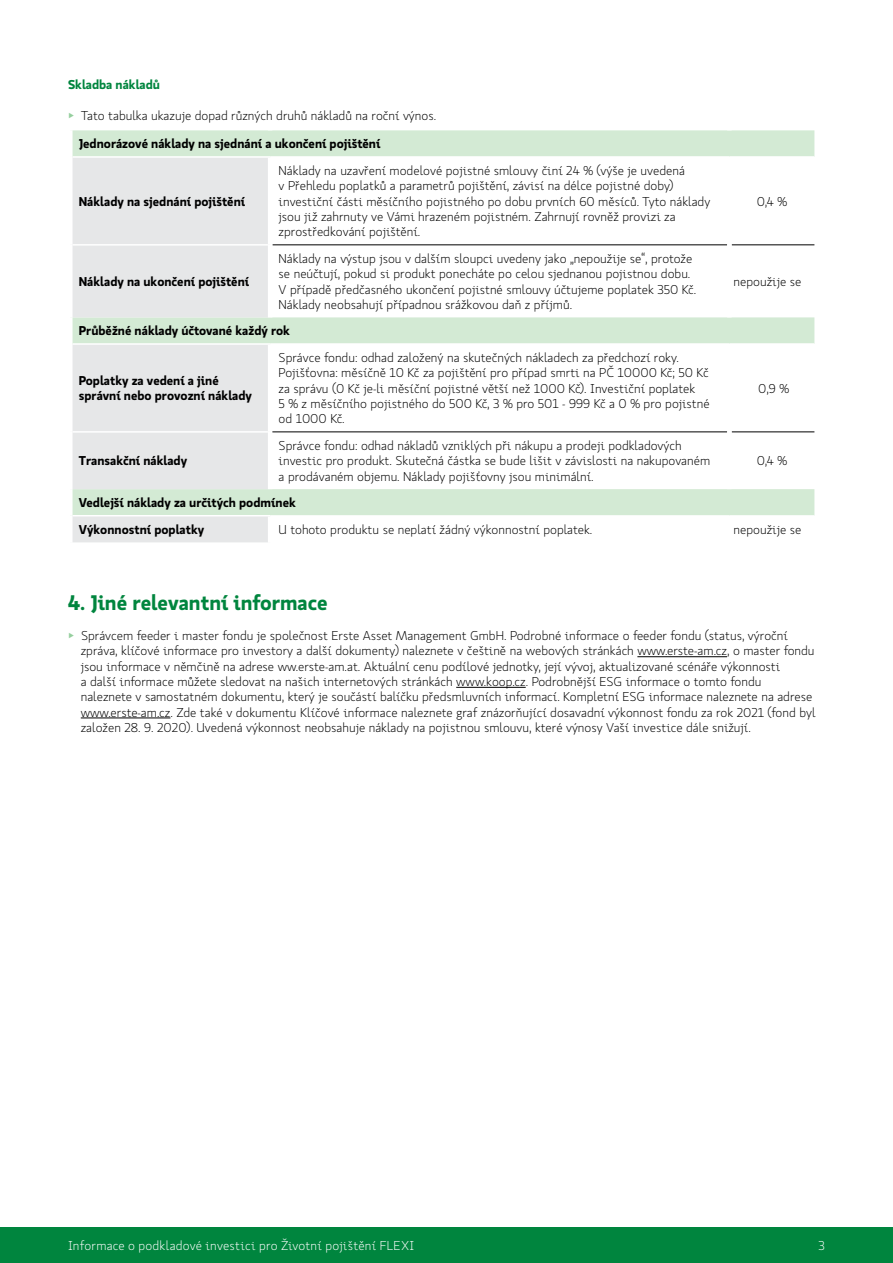
<style>
.page{position:relative;width:893px;height:1263px;background:#fff}
.page>*{position:absolute;margin:0;border:0;box-sizing:border-box;transform-origin:0 0}
.t1{font:700 21px "Koop Pro";color:#00853e}
.t2{font:300 12.75px/15.3px "Koop Pro";color:#000}
.t3{font:700 12.75px/15.3px "Koop Pro";color:#000}
.t4{font:300 12.75px "Koop Pro";letter-spacing:.015em;color:#fff}
.t5{font:700 12.75px "Koop Pro";color:#00853e}
.s1{color:#95cf9e}
</style>
<div class="page">
<div style="left:0;top:1227px;width:893px;height:36px;background:#00853e"></div>
<hr style="left:637px;top:656px;width:90px;height:1px;background:#000">
<hr style="left:456px;top:687px;width:70px;height:1px;background:#000">
<hr style="left:81px;top:718px;width:89px;height:1px;background:#000">
<svg style="left:73px;top:130px;width:741px;height:385px"></svg>
<svg style="left:73px;top:158px;width:197px;height:384px;background:#e3e7e5"></svg>
<hr style="left:272px;top:245px;width:455px;height:1px;background:#000">
<hr style="left:732px;top:245px;width:82px;height:1px;background:#000">
<hr style="left:268px;top:158px;width:4px;height:87px;background:#fff">
<div style="left:727px;top:158px;width:5px;height:87px;background:#fff"></div>
<hr style="left:268px;top:345px;width:4px;height:87px;background:#fff">
<hr style="left:268px;top:432px;width:4px;height:57px;background:#fff">
<hr style="left:268px;top:245px;width:4px;height:72px;background:#fff">
<div style="left:727px;top:245px;width:5px;height:72px;background:#fff"></div>
<hr style="left:268px;top:516px;width:4px;height:26px;background:#fff">
<hr style="left:73px;top:244px;width:195px;height:2px;background:#fff">
<hr style="left:73px;top:515px;width:197px;height:1px;background:#fff">
<hr style="left:73px;top:156px;width:197px;height:2px;background:#fff">
<hr style="left:270px;top:156px;width:459px;height:2px;background:#fff">
<hr style="left:729px;top:156px;width:85px;height:2px;background:#fff">
<hr style="left:73px;top:343px;width:197px;height:2px;background:#fff">
<hr style="left:270px;top:343px;width:459px;height:2px;background:#fff">
<hr style="left:729px;top:343px;width:85px;height:2px;background:#fff">
<hr style="left:73px;top:431px;width:195px;height:2px;background:#fff">
<hr style="left:272px;top:432px;width:455px;height:1px;background:#000">
<hr style="left:732px;top:432px;width:82px;height:1px;background:#000">
<div style="left:727px;top:345px;width:5px;height:87px;background:#fff"></div>
<div style="left:727px;top:432px;width:5px;height:57px;background:#fff"></div>
<p class="t5" style="left:68px;top:76px;width:94px">Skladba nákladů</p>
<p class="t2" style="left:68px;top:108px;width:370px"><span class="s1">▶</span> Tato tabulka ukazuje dopad různých druhů nákladů na roční výnos.</p>
<p class="t3" style="left:79px;top:136px;width:303px">Jednorázové náklady na sjednání a ukončení pojištění</p>
<p class="t3" style="left:79px;top:193px;width:168px">Náklady na sjednání pojištění</p>
<p class="t3" style="left:79px;top:273px;width:172px">Náklady na ukončení pojištění</p>
<p class="t2" style="left:279px;top:163px;width:433px">Náklady na uzavření modelové pojistné smlouvy činí 24 % (výše je uvedená<br>v Přehledu poplatků a parametrů pojištění, závisí na délce pojistné doby) investiční části měsíčního pojistného po dobu prvních 60 měsíců. Tyto náklady jsou již zahrnuty ve Vámi hrazeném pojistném. Zahrnují rovněž provizi za zprostředkování pojištění.</p>
<p class="t2" style="left:279px;top:251px;width:419px">Náklady na výstup jsou v dalším sloupci uvedeny jako „nepoužije se“, protože se neúčtují, pokud si produkt ponecháte po celou sjednanou pojistnou dobu.<br>V případě předčasného ukončení pojistné smlouvy účtujeme poplatek 350 Kč.<br>Náklady neobsahují případnou srážkovou daň z příjmů.</p>
<p class="t3" style="left:79px;top:323px;width:213px">Průběžné náklady účtované každý rok</p>
<p class="t3" style="left:79px;top:372px;width:175px">Poplatky za vedení a jiné správní nebo provozní náklady</p>
<p class="t2" style="left:279px;top:350px;width:433px">Správce fondu: odhad založený na skutečných nákladech za předchozí roky.<br>Pojišťovna: měsíčně 10 Kč za pojištění pro případ smrti na PČ 10000 Kč; 50 Kč za správu (0 Kč je-li měsíční pojistné větší než 1000 Kč). Investiční poplatek<br>5 % z měsíčního pojistného do 500 Kč, 3 % pro 501 - 999 Kč a 0 % pro pojistné od 1000 Kč.</p>
<p class="t3" style="left:79px;top:453px;width:110px">Transakční náklady</p>
<p class="t2" style="left:279px;top:438px;width:433px">Správce fondu: odhad nákladů vzniklých při nákupu a prodeji podkladových investic pro produkt. Skutečná částka se bude lišit v závislosti na nakupovaném a prodávaném objemu. Náklady pojišťovny jsou minimální.</p>
<p class="t2" style="left:757px;top:193px;width:32px">0,4 %</p>
<p class="t2" style="left:734px;top:274px;width:69px">nepoužije se</p>
<p class="t2" style="left:758px;top:380px;width:33px">0,9 %</p>
<p class="t2" style="left:757px;top:453px;width:32px">0,4 %</p>
<p class="t3" style="left:79px;top:489px;width:219px;line-height:26.5px">Vedlejší náklady za určitých podmínek<br>Výkonnostní poplatky</p>
<p class="t2" style="left:279px;top:522px;width:315px">U tohoto produktu se neplatí žádný výkonnostní poplatek.</p>
<p class="t2" style="left:734px;top:522px;width:69px">nepoužije se</p>
<h1 class="t1" style="left:68px;top:587px;width:261px">4. Jiné relevantní informace</h1>
<p class="t2" style="left:81px;top:628px;width:736px;text-indent:-13px"><span class="s1">▶</span> Správcem feeder i master fondu je společnost Erste Asset Management GmbH. Podrobné informace o feeder fondu (status, výroční zpráva, klíčové informace pro investory a další dokumenty) naleznete v češtině na webových stránkách www.erste-am.cz, o master fondu jsou informace v němčině na adrese ww.erste-am.at. Aktuální cenu podílové jednotky, její vývoj, aktualizované scénáře výkonnosti<br>a další informace můžete sledovat na našich internetových stránkách www.koop.cz. Podrobnější ESG informace o tomto fondu naleznete v samostatném dokumentu, který je součástí balíčku předsmluvních informací. Kompletní ESG informace naleznete na adrese www.erste-am.cz. Zde také v dokumentu Klíčové informace naleznete graf znázorňující dosavadní výkonnost fondu za rok 2021 (fond byl založen 28. 9. 2020). Uvedená výkonnost neobsahuje náklady na pojistnou smlouvu, které výnosy Vaší investice dále snižují.</p>
<p class="t4" style="left:68px;top:1237px;width:348px">Informace o podkladové investici pro Životní pojištění FLEXI</p>
<p class="t4" style="left:819px;top:1237px;width:8px">3</p>
</div>
